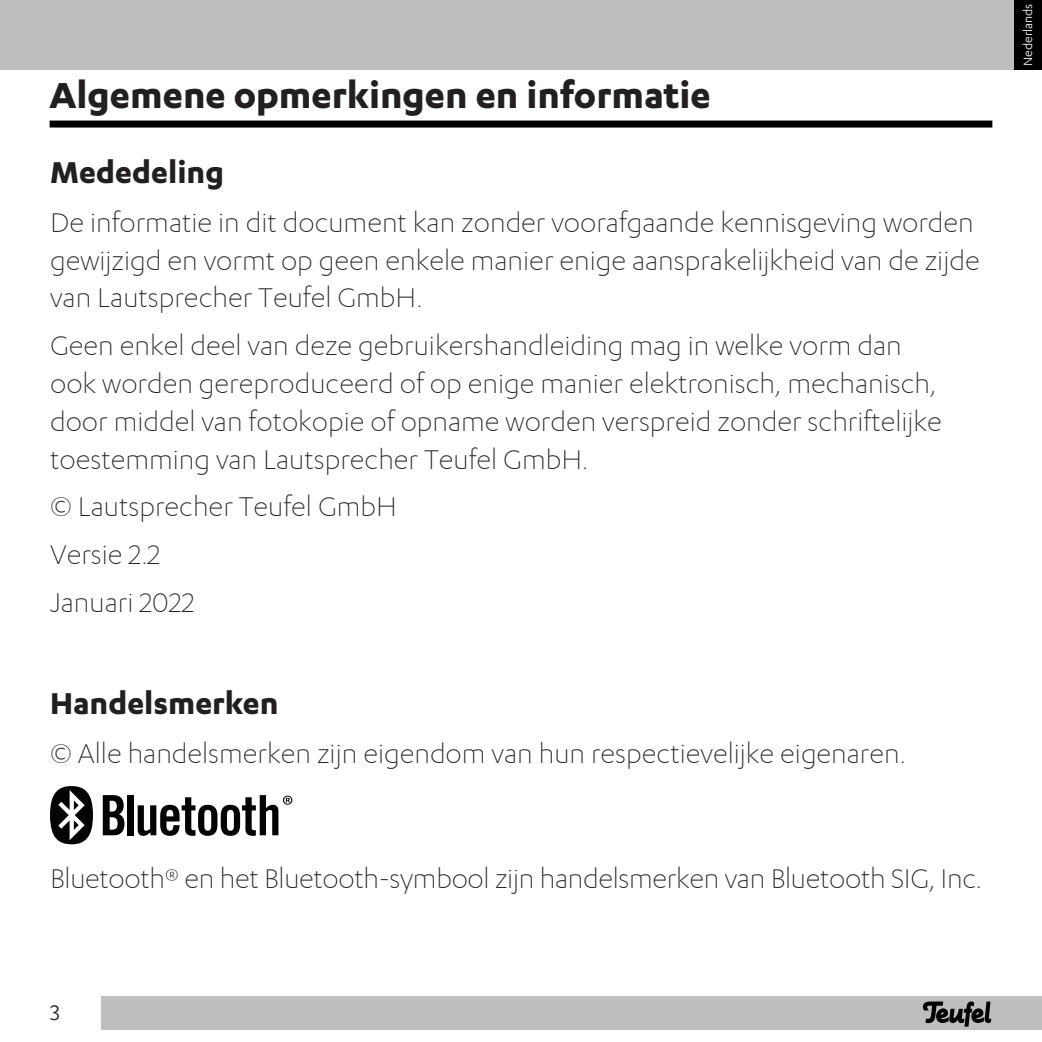
<style>
.page{position:relative;width:1042px;height:1042px;background:#fff}
.page>*{position:absolute;margin:0;border:0;box-sizing:border-box;transform-origin:0 0}
.Heading_1{font:700 42px "Karbon";color:#231f20}
.Heading_2{font:700 35px "Karbon";color:#231f20}
.Text{font:300 31.5px/37.8px "Karbon";color:#231f20}
.t1{font:24.5px "Karbon";color:#231f20}
.t2{font:14px "Karbon";color:#fff}
</style>
<div class="page">
<div style="left:0;top:0;width:1015px;height:69px;background:#bebebe"></div>
<div style="left:50px;top:121px;width:942px;height:7px;background:#000"></div>
<div style="left:1014px;top:0;width:28px;height:69px;background:#000"></div>
<div style="left:101px;top:996px;width:941px;height:33px;background:#bebebe"></div>
<svg style="left:923px;top:1001px;width:68px;height:25px"></svg>
<svg style="left:103px;top:795px;width:21px;height:40px"></svg>
<div style="left:127px;top:795px;width:6px;height:40px;background:#030303"></div>
<svg style="left:50px;top:786px;width:43px;height:58px"></svg>
<svg style="left:138px;top:795px;width:154px;height:41px"></svg>
<p class="Heading_1" style="left:50px;top:71px;width:663px">Algemene opmerkingen en informatie</p>
<p class="Heading_2" style="left:50px;top:152px;width:175px">Mededeling</p>
<p class="Text" style="left:50px;top:204px;width:931px">De informatie in dit document kan zonder voorafgaande kennisgeving worden gewijzigd en vormt op geen enkele manier enige aansprakelijkheid van de zijde van Lautsprecher Teufel GmbH.</p>
<p class="Text" style="left:50px;top:327px;width:893px">Geen enkel deel van deze gebruikershandleiding mag in welke vorm dan ook worden gereproduceerd of op enige manier elektronisch, mechanisch, door middel van fotokopie of opname worden verspreid zonder schriftelijke toestemming van Lautsprecher Teufel GmbH.</p>
<p class="Text" style="left:50px;top:488px;width:348px">© Lautsprecher Teufel GmbH</p>
<p class="Text" style="left:50px;top:536px;width:112px">Versie 2.2</p>
<p class="Text" style="left:50px;top:583px;width:146px">Januari 2022</p>
<p class="Heading_2" style="left:50px;top:684px;width:230px">Handelsmerken</p>
<p class="Text" style="left:50px;top:735px;width:857px">© Alle handelsmerken zijn eigendom van hun respectievelijke eigenaren.</p>
<p class="Text" style="left:50px;top:859px;width:933px">Bluetooth® en het Bluetooth-symbool zijn handelsmerken van Bluetooth SIG, Inc.</p>
<p class="t2" style="left:1020px;top:66px;width:64px;rotate:-90deg">Nederlands</p>
<p class="t1" style="left:50px;top:999px;width:11px">3</p>
</div>
